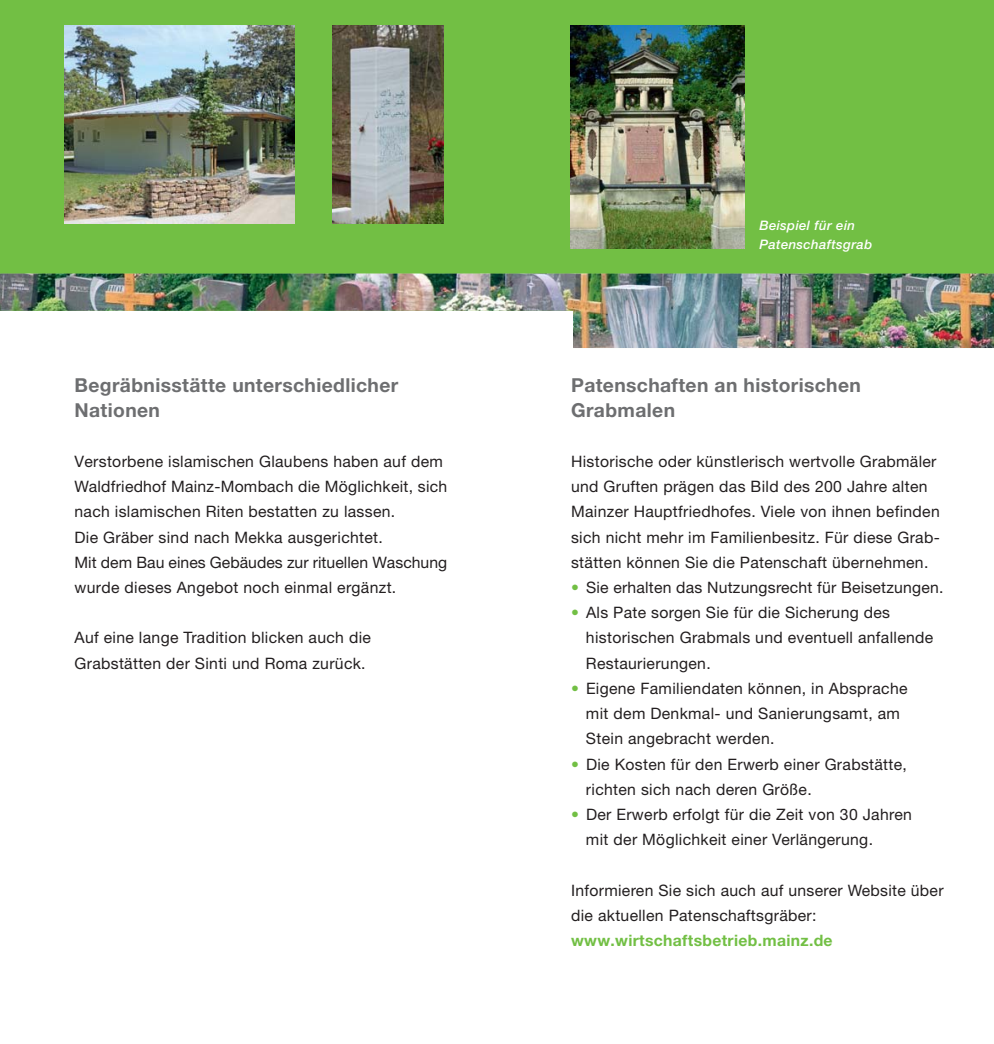
<style>
.page{position:relative;width:994px;height:1044px;background:#fff}
.page>*{position:absolute;margin:0;border:0;box-sizing:border-box;transform-origin:0 0}
.t1{font:700 19.25px/24.8px "Helvetica Neue";letter-spacing:.02em;color:#6d6e70}
.t2{font:15.75px/25.2px "Helvetica Neue";letter-spacing:.02em;color:#231f20}
.t3{font:700 15.75px "Helvetica Neue";letter-spacing:.02em;color:#72bf44}
.t4{font:italic 500 13.12px/18.4px "Helvetica Neue";letter-spacing:.03em;color:#fff}
.s1{color:#72bf44}
</style>
<div class="page">
<div style="left:0;top:0;width:496px;height:311px;background:#72bf44"></div>
<div style="left:496px;top:0;width:497px;height:311px;background:#72bf44"></div>
<img style="left:0;top:273px;width:993px;height:75px">
<img style="left:332px;top:25px;width:111px;height:199px">
<img style="left:65px;top:25px;width:229px;height:199px">
<img style="left:570px;top:25px;width:174px;height:224px">
<p class="t1" style="left:74px;top:374px;width:325px">Begräbnisstätte unterschiedlicher<br>Nationen</p>
<p class="t2" style="left:74px;top:450px;width:374px">Verstorbene islamischen Glaubens haben auf dem Waldfriedhof Mainz-Mombach die Möglichkeit, sich nach islamischen Riten bestatten zu lassen.<br>Die Gräber sind nach Mekka ausgerichtet.<br>Mit dem Bau eines Gebäudes zur rituellen Waschung wurde dieses Angebot noch einmal ergänzt.</p>
<p class="t2" style="left:74px;top:626px;width:298px">Auf eine lange Tradition blicken auch die<br>Grabstätten der Sinti und Roma zurück.</p>
<p class="t4" style="left:759px;top:218px;width:114px">Beispiel für ein<br>Patenschaftsgrab</p>
<p class="t1" style="left:571px;top:374px;width:291px">Patenschaften an historischen<br>Grabmalen</p>
<p class="t2" style="left:571px;top:450px;width:370px">Historische oder künstlerisch wertvolle Grabmäler und Gruften prägen das Bild des 200 Jahre alten Mainzer Hauptfriedhofes. Viele von ihnen befinden sich nicht mehr im Familienbesitz. Für diese Grab&shy;stätten können Sie die Patenschaft übernehmen.</p>
<p class="t2" style="left:571px;top:576px;width:374px"><span class="s1">•</span> Sie erhalten das Nutzungsrecht für Beisetzungen.</p>
<p class="t2" style="left:585px;top:601px;width:349px;text-indent:-15px"><span class="s1">•</span> Als Pate sorgen Sie für die Sicherung des historischen Grabmals und eventuell anfallende<br>Restaurierungen.</p>
<p class="t2" style="left:585px;top:677px;width:323px;text-indent:-15px"><span class="s1">•</span> Eigene Familiendaten können, in Absprache mit dem Denkmal- und Sanierungsamt, am<br>Stein angebracht werden.</p>
<p class="t2" style="left:585px;top:752px;width:322px;text-indent:-15px"><span class="s1">•</span> Die Kosten für den Erwerb einer Grabstätte, richten sich nach deren Größe.</p>
<p class="t2" style="left:585px;top:803px;width:327px;text-indent:-15px"><span class="s1">•</span> Der Erwerb erfolgt für die Zeit von 30 Jahren mit der Möglichkeit einer Verlängerung.</p>
<p class="t2" style="left:571px;top:878px;width:374px">Informieren Sie sich auch auf unserer Website über die aktuellen Patenschaftsgräber:</p>
<p class="t3" style="left:571px;top:934px;width:263px">www.wirtschaftsbetrieb.mainz.de</p>
</div>
